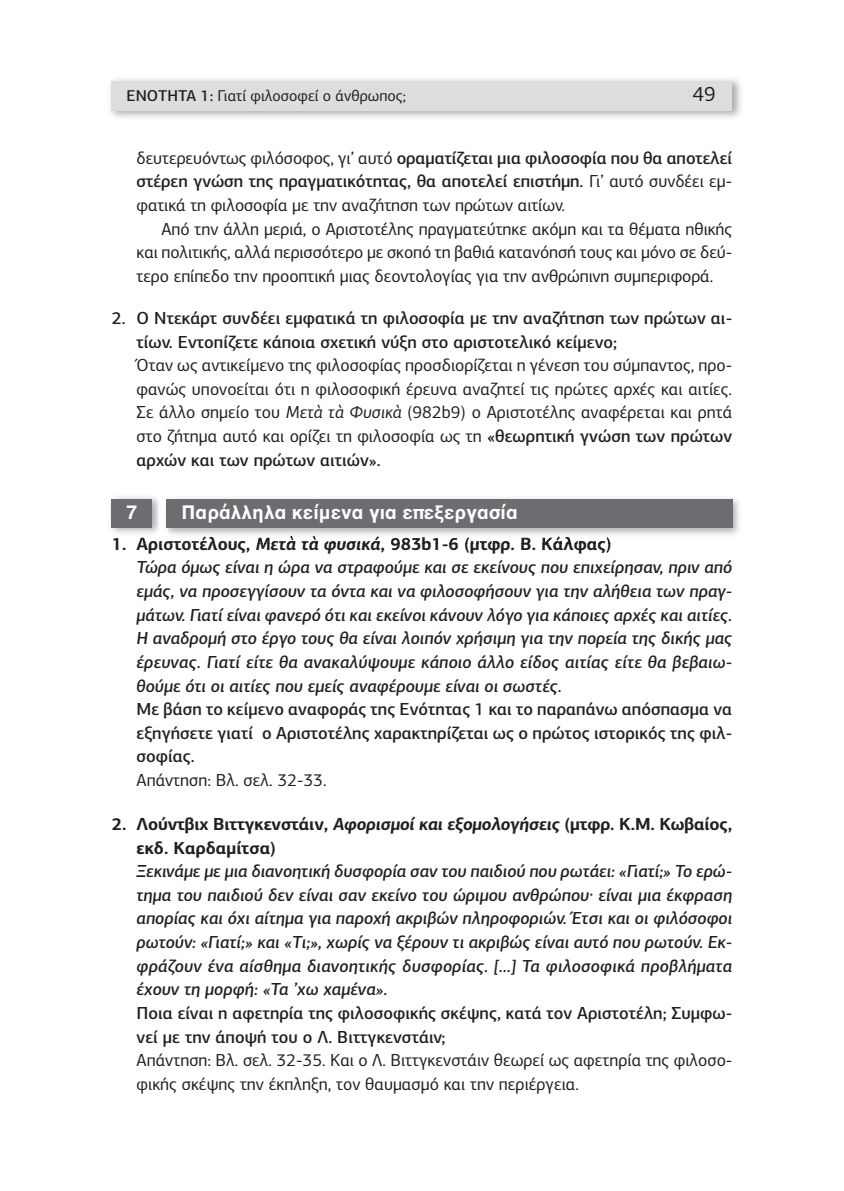
<style>
.page{position:relative;width:844px;height:1191px;background:#fff}
.page>*{position:absolute;margin:0;border:0;box-sizing:border-box;transform-origin:0 0}
.t1{font:21px "PF Agora Sans Pro";color:#231f20}
.t2{font:700 19.25px "Helvetica";color:#fff}
.t3{font:17.5px/23.6px "PF Agora Sans Pro";color:#231f20;text-align:justify}
.t4{font:italic 500 17.5px/23.6px "PF Agora Sans Pro";color:#231f20}
.t5{font:500 17.5px/23.6px "PF Agora Sans Pro";color:#231f20}
.t6{font:700 17.5px/23.6px "PF Agora Sans Pro";letter-spacing:-.01em;color:#231f20}
.t7{font:15.75px "PF Agora Sans Pro";color:#231f20}
.s1{font-weight:500}
.s2{font-style:italic}
.s3{font-weight:700;font-style:normal}
.s4{font-weight:700}
</style>
<div class="page">
<img style="left:110px;top:79px;width:631px;height:39px">
<div style="left:112px;top:81px;width:620px;height:29px;background:#dcdddf"></div>
<img style="left:110px;top:496px;width:629px;height:47px">
<img style="left:137px;top:538px;width:70px;height:5px">
<img style="left:256px;top:536px;width:80px;height:7px">
<img style="left:390px;top:537px;width:40px;height:6px">
<img style="left:470px;top:536px;width:90px;height:7px">
<div style="left:167px;top:499px;width:565px;height:28px;background:#6c6d70"></div>
<svg style="left:113px;top:538px;width:7px;height:5px"></svg>
<img style="left:158px;top:496px;width:10px;height:43px">
<svg style="left:158px;top:539px;width:10px;height:4px"></svg>
<svg style="left:167px;top:499px;width:1px;height:28px"></svg>
<div style="left:112px;top:499px;width:40px;height:28px;background:#6c6d70"></div>
<p class="t7" style="left:126px;top:86px;width:281px"><span class="s1">ΕΝΟΤΗΤΑ 1:</span> Γιατί φιλοσοφεί ο άνθρωπος;</p>
<p class="t1" style="left:692px;top:81px;width:25px">49</p>
<p class="t3" style="left:136px;top:146px;width:597px">δευτερευόντως φιλόσοφος, γι’ αυτό <span class="s1">οραματίζεται μια φιλοσοφία που θα αποτελεί στέρεη γνώση της πραγματικότητας, θα αποτελεί επιστήμη.</span> Γι’ αυτό συνδέει εμ&shy;φατικά τη φιλοσοφία με την αναζήτηση των πρώτων αιτίων.</p>
<p class="t3" style="left:136px;top:217px;width:597px;text-indent:25px">Από την άλλη μεριά, ο Αριστοτέλης πραγματεύτηκε ακόμη και τα θέματα ηθικής και πολιτικής, αλλά περισσότερο με σκοπό τη βαθιά κατανόησή τους και μόνο σε δεύ&shy;τερο επίπεδο την προοπτική μιας δεοντολογίας για την ανθρώπινη συμπεριφορά.</p>
<p class="t5" style="left:136px;top:306px;width:597px;text-indent:-25px">2. Ο Ντεκάρτ συνδέει εμφατικά τη φιλοσοφία με την αναζήτηση των πρώτων αι&shy;τίων. Εντοπίζετε κάποια σχετική νύξη στο αριστοτελικό κείμενο;</p>
<p class="t3" style="left:136px;top:353px;width:597px">Όταν ως αντικείμενο της φιλοσοφίας προσδιορίζεται η γένεση του σύμπαντος, προ&shy;φανώς υπονοείται ότι η φιλοσοφική έρευνα αναζητεί τις πρώτες αρχές και αιτίες.<br>Σε άλλο σημείο του <span class="s2">Μετὰ τὰ Φυσικὰ</span> (982b9) ο Αριστοτέλης αναφέρεται και ρητά στο ζήτημα αυτό και ορίζει τη φιλοσοφία ως τη <span class="s1">«θεωρητική γνώση των πρώτων αρχών και των πρώτων αιτιών».</span></p>
<p class="t2" style="left:126px;top:501px;width:12px">7</p>
<p class="t2" style="left:181px;top:501px;width:337px">Παράλληλα κείμενα για επεξεργασία</p>
<p class="t4" style="left:136px;top:532px;width:597px;text-indent:-25px"><span class="s3">1. Αριστοτέλους,</span> <span class="s4">Μετὰ τὰ φυσικά</span><span class="s3">, 983b1-6 (μτφρ. Β. Κάλφας)<br></span>Τώρα όμως είναι η ώρα να στραφούμε και σε εκείνους που επιχείρησαν, πριν από εμάς, να προσεγγίσουν τα όντα και να φιλοσοφήσουν για την αλήθεια των πραγ&shy;μάτων. Γιατί είναι φανερό ότι και εκείνοι κάνουν λόγο για κάποιες αρχές και αιτίες.<br>H αναδρομή στο έργο τους θα είναι λοιπόν χρήσιμη για την πορεία της δικής μας έρευνας. Γιατί είτε θα ανακαλύψουμε κάποιο άλλο είδος αιτίας είτε θα βεβαιω&shy;θούμε ότι οι αιτίες που εμείς αναφέρουμε είναι οι σωστές.</p>
<p class="t5" style="left:136px;top:697px;width:597px;text-align:justify">Με βάση το κείμενο αναφοράς της Ενότητας 1 και το παραπάνω απόσπασμα να εξηγήσετε γιατί ο Αριστοτέλης χαρακτηρίζεται ως ο πρώτος ιστορικός της φιλ&shy;σοφίας.</p>
<p class="t3" style="left:136px;top:768px;width:192px">Απάντηση: Βλ. σελ. 32-33.</p>
<p class="t6" style="left:136px;top:812px;width:597px;text-indent:-25px">2. Λούντβιχ Bιττγκενστάιν, <span class="s2">Αφορισμοί και εξομολογήσεις</span> (μτφρ. Κ.Μ. Κωβαίος, εκδ. Καρδαμίτσα)</p>
<p class="t4" style="left:136px;top:859px;width:597px;text-align:justify">Ξεκινάμε με μια διανοητική δυσφορία σαν του παιδιού που ρωτάει: «Γιατί;» Το ερώ&shy;τημα του παιδιού δεν είναι σαν εκείνο του ώριμου ανθρώπου· είναι μια έκφραση απορίας και όχι αίτημα για παροχή ακριβών πληροφοριών. Έτσι και οι φιλόσοφοι ρωτούν: «Γιατί;» και «Tι;», χωρίς να ξέρουν τι ακριβώς είναι αυτό που ρωτούν. Εκ&shy;φράζουν ένα αίσθημα διανοητικής δυσφορίας. [...] Τα φιλοσοφικά προβλήματα έχουν τη μορφή: «Τα ’χω χαμένα».</p>
<p class="t5" style="left:136px;top:1001px;width:597px">Ποια είναι η αφετηρία της φιλοσοφικής σκέψης, κατά τον Αριστοτέλη; Συμφω&shy;νεί με την άποψή του ο Λ. Βιττγκενστάιν;</p>
<p class="t3" style="left:136px;top:1048px;width:597px">Απάντηση: Βλ. σελ. 32-35. Και ο Λ. Βιττγκενστάιν θεωρεί ως αφετηρία της φιλοσο&shy;φικής σκέψης την έκπληξη, τον θαυμασμό και την περιέργεια.</p>
</div>
